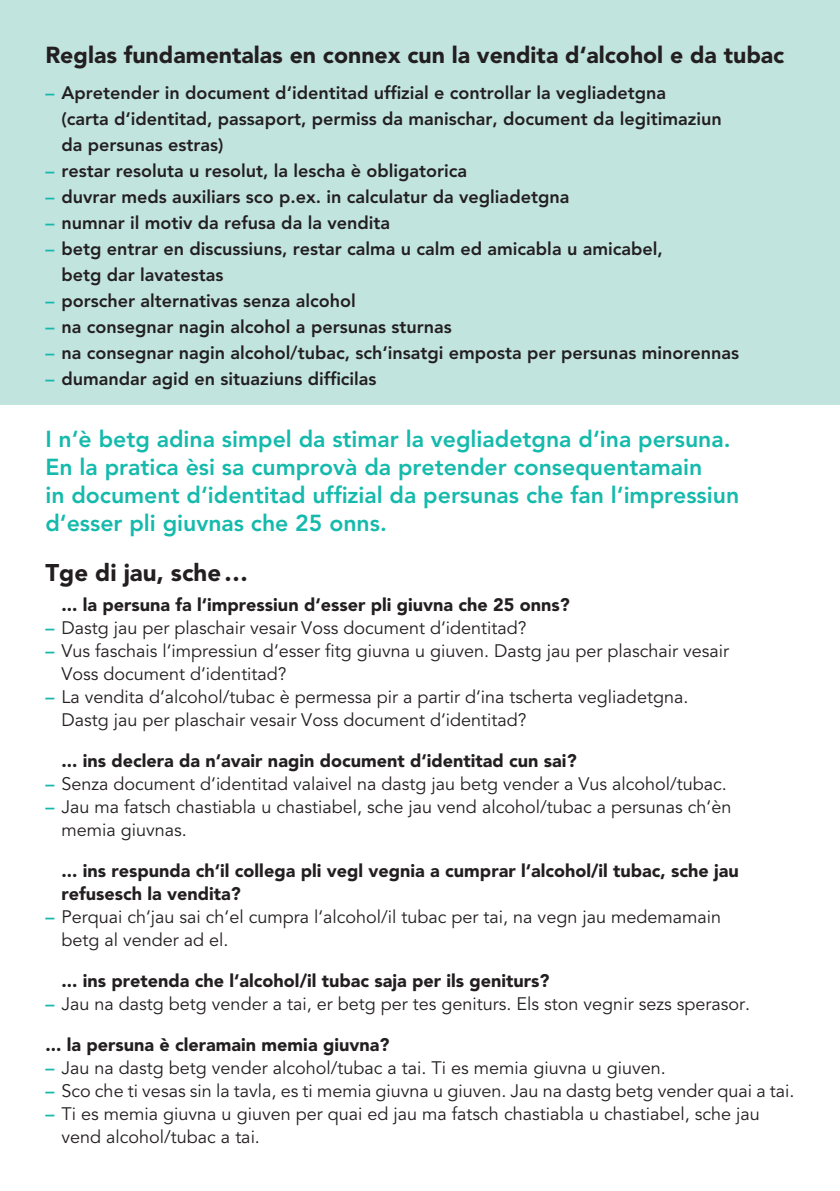
<style>
.page{position:relative;width:840px;height:1191px;background:#fff}
.page>*{position:absolute;margin:0;border:0;box-sizing:border-box;transform-origin:0 0}
.t1{font:900 24px "Avenir";color:#231f20}
.t2{font:800 23px/28px "Avenir";color:#15baac}
.t3{font:900 23px "Avenir";color:#231f20}
.t4{font:18px/23px "Avenir";color:#231f20}
.t5{font:800 18px/26px "Avenir";color:#231f20}
.t6{font:900 18px/23px "Avenir";color:#231f20}
.s1{color:#15baac}
.s2{font-weight:800;color:#15baac}
</style>
<div class="page">
<div style="left:0;top:0;width:839px;height:405px;background:#c1e4df"></div>
<p class="t3" style="left:45px;top:41px;width:740px">Reglas fundamentalas en connex cun la vendita d‘alcohol e da tubac</p>
<p class="t5" style="left:61px;top:80px;width:661px;text-indent:-16px"><span class="s1">–</span> Apretender in document d‘identitad uffizial e controllar la vegliadetgna<br>(carta d‘identitad, passaport, permiss da manischar, document da legitimaziun da persunas estras)</p>
<p class="t5" style="left:45px;top:158px;width:423px"><span class="s1">–</span> restar resoluta u resolut, la lescha è obligatorica</p>
<p class="t5" style="left:45px;top:184px;width:525px"><span class="s1">–</span> duvrar meds auxiliars sco p.ex. in calculatur da vegliadetgna</p>
<p class="t5" style="left:45px;top:210px;width:346px"><span class="s1">–</span> numnar il motiv da refusa da la vendita</p>
<p class="t5" style="left:61px;top:235px;width:602px;text-indent:-16px"><span class="s1">–</span> betg entrar en discussiuns, restar calma u calm ed amicabla u amicabel, betg dar lavatestas</p>
<p class="t5" style="left:45px;top:287px;width:311px"><span class="s1">–</span> porscher alternativas senza alcohol</p>
<p class="t5" style="left:45px;top:313px;width:407px"><span class="s1">–</span> na consegnar nagin alcohol a persunas sturnas</p>
<p class="t5" style="left:45px;top:339px;width:694px"><span class="s1">–</span> na consegnar nagin alcohol/tubac, sch‘insatgi emposta per persunas minorennas</p>
<p class="t5" style="left:45px;top:365px;width:332px"><span class="s1">–</span> dumandar agid en situaziuns difficilas</p>
<p class="t2" style="left:45px;top:425px;width:695px">I n‘è betg adina simpel da stimar la vegliadetgna d‘ina persuna.<br>En la pratica èsi sa cumprovà da pretender consequentamain<br>in document d‘identitad uffizial da persunas che fan l‘impressiun d‘esser pli giuvnas che 25 onns.</p>
<h1 class="t1" style="left:45px;top:558px;width:204px">Tge di jau, sche…</h1>
<p class="t6" style="left:61px;top:593px;width:509px">... la persuna fa l‘impressiun d‘esser pli giuvna che 25 onns?</p>
<p class="t4" style="left:45px;top:616px;width:482px"><span class="s2">–</span> Dastg jau per plaschair vesair Voss document d‘identitad?</p>
<p class="t4" style="left:61px;top:639px;width:669px;text-indent:-16px"><span class="s2">–</span> Vus faschais l‘impressiun d‘esser fitg giuvna u giuven. Dastg jau per plaschair vesair<br>Voss document d‘identitad?</p>
<p class="t4" style="left:61px;top:685px;width:628px;text-indent:-16px"><span class="s2">–</span> La vendita d‘alcohol/tubac è permessa pir a partir d‘ina tscherta vegliadetgna.<br>Dastg jau per plaschair vesair Voss document d‘identitad?</p>
<p class="t6" style="left:61px;top:749px;width:516px">... ins declera da n‘avair nagin document d‘identitad cun sai?</p>
<p class="t4" style="left:45px;top:772px;width:682px"><span class="s2">–</span> Senza document d‘identitad valaivel na dastg jau betg vender a Vus alcohol/tubac.</p>
<p class="t4" style="left:61px;top:795px;width:671px;text-indent:-16px"><span class="s2">–</span> Jau ma fatsch chastiabla u chastiabel, sche jau vend alcohol/tubac a persunas ch‘èn memia giuvnas.</p>
<p class="t6" style="left:61px;top:859px;width:678px">... ins respunda ch‘il collega pli vegl vegnia a cumprar l‘alcohol/il tubac, sche jau refusesch la vendita?</p>
<p class="t4" style="left:61px;top:905px;width:661px;text-indent:-16px"><span class="s2">–</span> Perquai ch‘jau sai ch‘el cumpra l‘alcohol/il tubac per tai, na vegn jau medemamain betg al vender ad el.</p>
<p class="t6" style="left:61px;top:969px;width:489px">... ins pretenda che l‘alcohol/il tubac saja per ils geniturs?</p>
<p class="t4" style="left:45px;top:992px;width:705px"><span class="s2">–</span> Jau na dastg betg vender a tai, er betg per tes geniturs. Els ston vegnir sezs sperasor.</p>
<p class="t6" style="left:45px;top:1033px;width:345px">... la persuna è cleramain memia giuvna?</p>
<p class="t4" style="left:45px;top:1056px;width:621px"><span class="s2">–</span> Jau na dastg betg vender alcohol/tubac a tai. Ti es memia giuvna u giuven.</p>
<p class="t4" style="left:45px;top:1079px;width:750px"><span class="s2">–</span> Sco che ti vesas sin la tavla, es ti memia giuvna u giuven. Jau na dastg betg vender quai a tai.</p>
<p class="t4" style="left:61px;top:1102px;width:699px;text-indent:-16px"><span class="s2">–</span> Ti es memia giuvna u giuven per quai ed jau ma fatsch chastiabla u chastiabel, sche jau vend alcohol/tubac a tai.</p>
</div>
